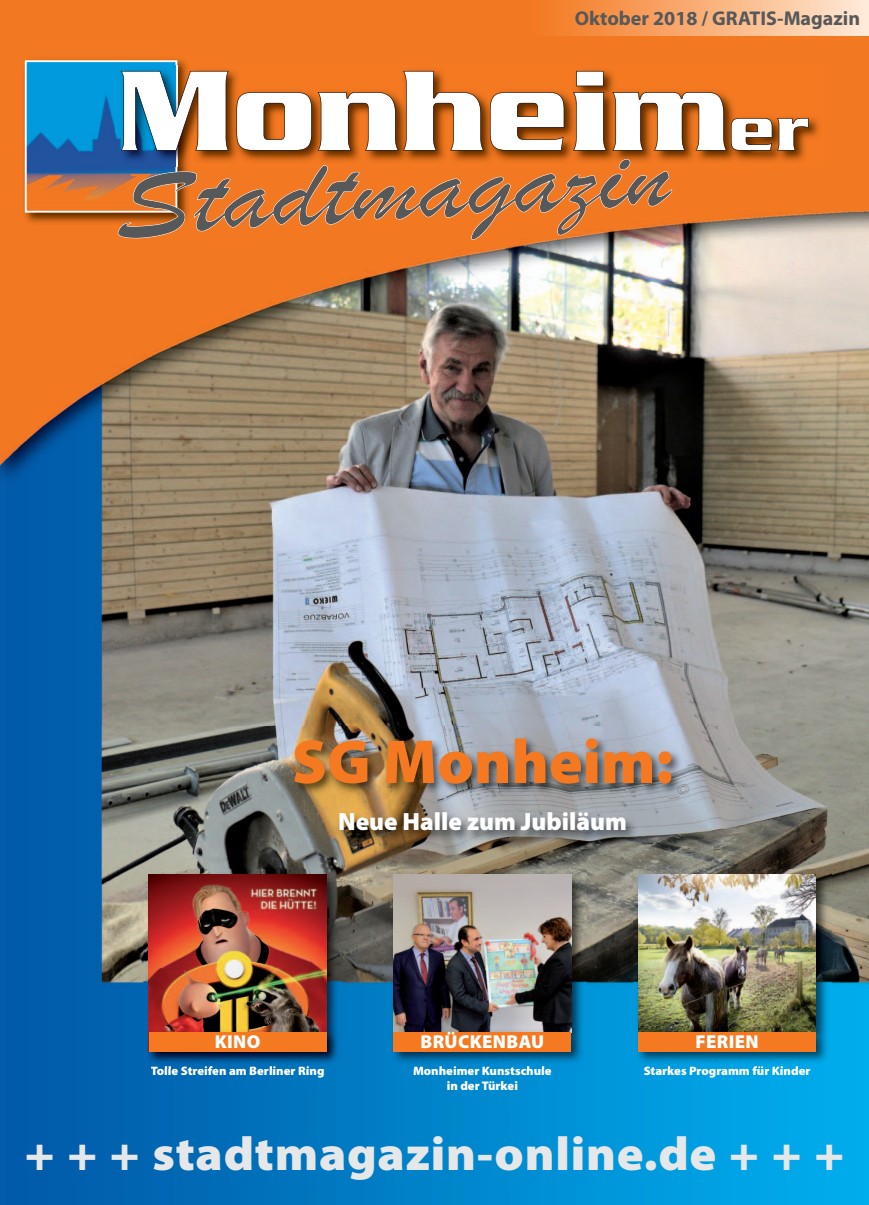
<style>
.page{position:relative;width:869px;height:1205px;background:#fff}
.page>*{position:absolute;margin:0;border:0;box-sizing:border-box;transform-origin:0 0}
.t1{font:900 62.5px "Myriad Pro";color:#f47921}
.t2{font:900 47.5px "Myriad Pro";letter-spacing:.015em;color:#e6e7e9;scale:1.05 1}
.t3{font:900 25px "Myriad Pro";color:#fff}
.t4{font:700 20px "Myriad Pro";color:#57585a}
.t5{font:900 18.75px "Myriad Pro";letter-spacing:.02em;color:#fff}
.t6{font:900 12.5px "Myriad Pro";color:#fff}
</style>
<div class="page">
<img style="left:0;top:0;width:868px;height:1205px">
<div style="left:531px;top:0;width:337px;height:35px;background:linear-gradient(to right,#f4771c,#ffe9d5)"></div>
<img style="left:388px;top:881px;width:199px;height:187px">
<img style="left:393px;top:881px;width:177px;height:146px">
<img style="left:632px;top:881px;width:199px;height:187px">
<img style="left:638px;top:881px;width:177px;height:146px">
<img style="left:143px;top:881px;width:199px;height:187px">
<img style="left:149px;top:881px;width:177px;height:146px">
<img style="left:143px;top:1027px;width:199px;height:40px">
<img style="left:149px;top:1027px;width:177px;height:5px">
<img style="left:151px;top:1066px;width:95px;height:2px">
<div style="left:149px;top:1032px;width:177px;height:20px;background:#f47921"></div>
<img style="left:393px;top:1027px;width:177px;height:5px">
<img style="left:413px;top:1066px;width:98px;height:2px">
<div style="left:393px;top:1032px;width:177px;height:20px;background:#f47921"></div>
<img style="left:638px;top:1027px;width:177px;height:5px">
<img style="left:644px;top:1066px;width:76px;height:2px">
<div style="left:638px;top:1032px;width:177px;height:20px;background:#f47921"></div>
<img style="left:90px;top:726px;width:778px;height:155px">
<img style="left:388px;top:869px;width:199px;height:12px">
<img style="left:393px;top:874px;width:177px;height:7px">
<img style="left:632px;top:869px;width:199px;height:12px">
<img style="left:638px;top:874px;width:177px;height:7px">
<img style="left:143px;top:869px;width:199px;height:12px">
<img style="left:149px;top:874px;width:177px;height:7px">
<img style="left:19px;top:55px;width:174px;height:174px">
<img style="left:28px;top:63px;width:146px;height:147px">
<div style="left:25px;top:60px;width:152px;height:153px;border:2px solid #fff"></div>
<img style="left:115px;top:65px;width:709px;height:102px">
<svg style="left:231px;top:71px;width:84px;height:79px"></svg>
<svg style="left:120px;top:71px;width:111px;height:80px"></svg>
<div style="left:263px;top:103px;width:21px;height:37px;border:1px solid #231f20;border-radius:4px"></div>
<div style="left:236px;top:91px;width:76px;height:60px;border:1px solid #231f20;border-radius:17px"></div>
<svg style="left:315px;top:71px;width:493px;height:80px"></svg>
<svg style="left:118px;top:159px;width:553px;height:81px;background:#ce7536"></svg>
<svg style="left:118px;top:165px;width:241px;height:74px;background:#be733d"></svg>
<h3 class="t4" style="left:574px;top:11px;width:286px">Oktober 2018 / GRATIS-Magazin</h3>
<h1 class="t1" style="left:292px;top:738px;width:382px">SG Monheim:</h1>
<h3 class="t3" style="left:338px;top:812px;width:290px">Neue Halle zum Jubiläum</h3>
<h3 class="t5" style="left:214px;top:1035px;width:47px">KINO</h3>
<h3 class="t5" style="left:420px;top:1035px;width:125px">BRÜCKENBAU</h3>
<h3 class="t5" style="left:695px;top:1035px;width:65px">FERIEN</h3>
<p class="t6" style="left:151px;top:1066px;width:175px">Tolle Streifen am Berliner Ring</p>
<p class="t6" style="left:413px;top:1066px;width:140px">Monheimer Kunstschule</p>
<p class="t6" style="left:643px;top:1066px;width:168px">Starkes Programm für Kinder</p>
<p class="t6" style="left:446px;top:1081px;width:73px">in der Türkei</p>
<h2 class="t2" style="left:25px;top:1136px;width:781px">+ + + stadtmagazin-online.de + + +</h2>
</div>
